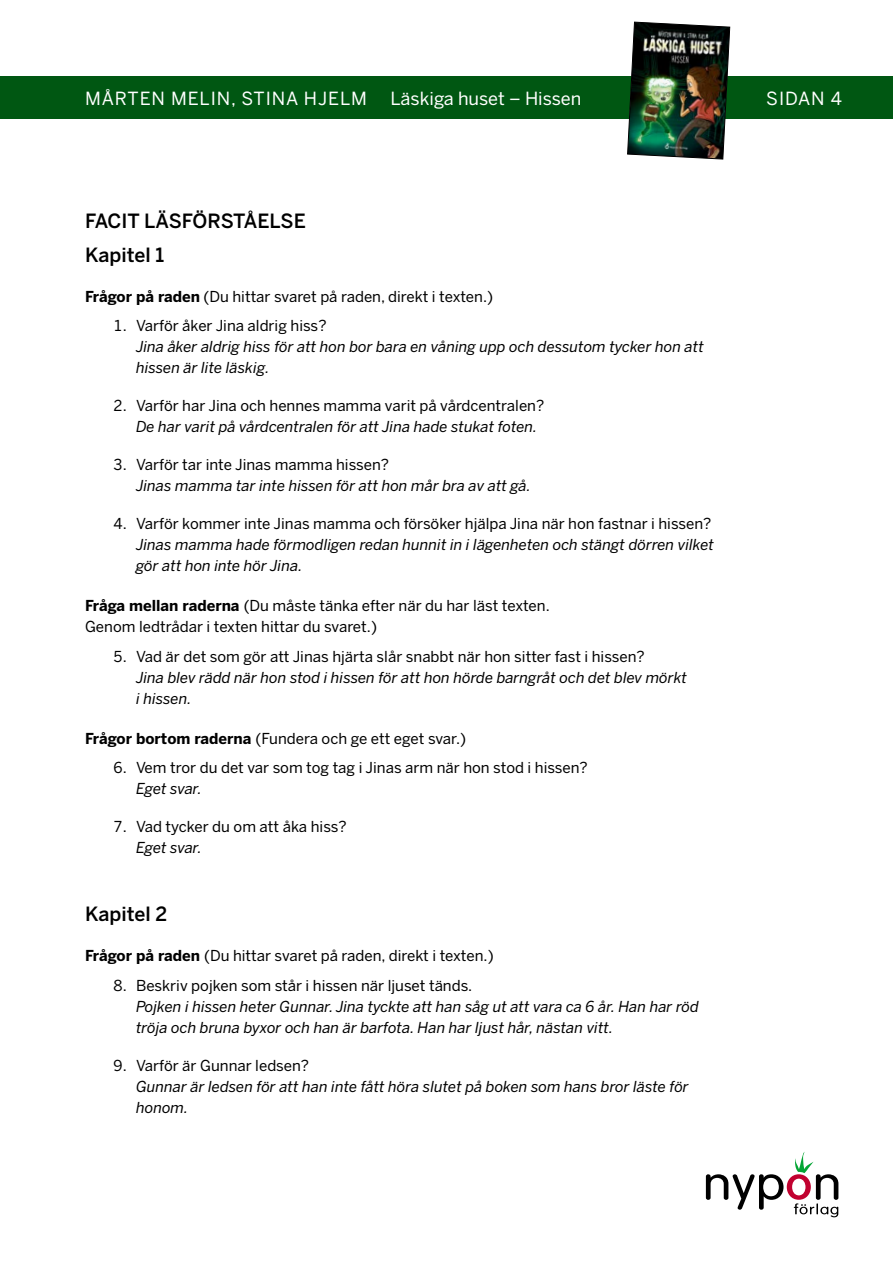
<style>
.page{position:relative;width:893px;height:1263px;background:#fff}
.page>*{position:absolute;margin:0;border:0;box-sizing:border-box;transform-origin:0 0}
.t1{font:500 19.5px/33.8px "Benton Sans";color:#000}
.t2{font:18px "Benton Sans";letter-spacing:.04em;color:#fff}
.t3{font:18px "Benton Sans";color:#fff}
.t4{font:15px/21px "Benton Sans";color:#000}
.t5{font:italic 15px/21px "Benton Sans";color:#000}
.s1{font-weight:700}
</style>
<div class="page">
<svg style="left:706px;top:1152px;width:132px;height:65px"></svg>
<div style="left:0;top:77px;width:893px;height:42px;background:#005712"></div>
<img style="left:627px;top:21px;width:103px;height:139px">
<p class="t2" style="left:85px;top:87px;width:283px">MÅRTEN MELIN, STINA HJELM</p>
<p class="t3" style="left:390px;top:87px;width:193px">Läskiga huset – Hissen</p>
<p class="t2" style="left:766px;top:87px;width:77px">SIDAN 4</p>
<h1 class="t1" style="left:85px;top:204px;width:222px">FACIT LÄSFÖRSTÅELSE<br>Kapitel 1</h1>
<p class="t4" style="left:85px;top:286px;width:410px"><span class="s1">Frågor på raden</span> (Du hittar svaret på raden, direkt i texten.)</p>
<p class="t4" style="left:113px;top:315px;width:215px">1. Varför åker Jina aldrig hiss?</p>
<p class="t5" style="left:136px;top:336px;width:569px">Jina åker aldrig hiss för att hon bor bara en våning upp och dessutom tycker hon att hissen är lite läskig.</p>
<p class="t4" style="left:113px;top:395px;width:433px">2. Varför har Jina och hennes mamma varit på vårdcentralen?</p>
<p class="t5" style="left:136px;top:416px;width:403px">De har varit på vårdcentralen för att Jina hade stukat foten.</p>
<p class="t4" style="left:113px;top:454px;width:277px">3. Varför tar inte Jinas mamma hissen?</p>
<p class="t5" style="left:136px;top:475px;width:396px">Jinas mamma tar inte hissen för att hon mår bra av att gå.</p>
<p class="t4" style="left:113px;top:513px;width:600px">4. Varför kommer inte Jinas mamma och försöker hjälpa Jina när hon fastnar i hissen?</p>
<p class="t5" style="left:136px;top:534px;width:579px">Jinas mamma hade förmodligen redan hunnit in i lägenheten och stängt dörren vilket gör att hon inte hör Jina.</p>
<p class="t4" style="left:85px;top:595px;width:466px"><span class="s1">Fråga mellan raderna</span> (Du måste tänka efter när du har läst texten.<br>Genom ledtrådar i texten hittar du svaret.)</p>
<p class="t4" style="left:113px;top:646px;width:533px">5. Vad är det som gör att Jinas hjärta slår snabbt när hon sitter fast i hissen?</p>
<p class="t5" style="left:136px;top:667px;width:552px">Jina blev rädd när hon stod i hissen för att hon hörde barngråt och det blev mörkt i hissen.</p>
<p class="t4" style="left:85px;top:728px;width:383px"><span class="s1">Frågor bortom raderna</span> (Fundera och ge ett eget svar.)</p>
<p class="t4" style="left:113px;top:757px;width:476px">6. Vem tror du det var som tog tag i Jinas arm när hon stod i hissen?</p>
<p class="t5" style="left:136px;top:778px;width:67px">Eget svar.</p>
<p class="t4" style="left:113px;top:816px;width:235px">7. Vad tycker du om att åka hiss?</p>
<p class="t5" style="left:136px;top:837px;width:67px">Eget svar.</p>
<h1 class="t1" style="left:85px;top:897px;width:84px">Kapitel 2</h1>
<p class="t4" style="left:85px;top:945px;width:410px"><span class="s1">Frågor på raden</span> (Du hittar svaret på raden, direkt i texten.)</p>
<p class="t4" style="left:113px;top:975px;width:361px">8. Beskriv pojken som står i hissen när ljuset tänds.</p>
<p class="t5" style="left:136px;top:996px;width:564px">Pojken i hissen heter Gunnar. Jina tyckte att han såg ut att vara ca 6 år. Han har röd tröja och bruna byxor och han är barfota. Han har ljust hår, nästan vitt.</p>
<p class="t4" style="left:113px;top:1055px;width:198px">9. Varför är Gunnar ledsen?</p>
<p class="t5" style="left:136px;top:1076px;width:554px">Gunnar är ledsen för att han inte fått höra slutet på boken som hans bror läste för honom.</p>
</div>
